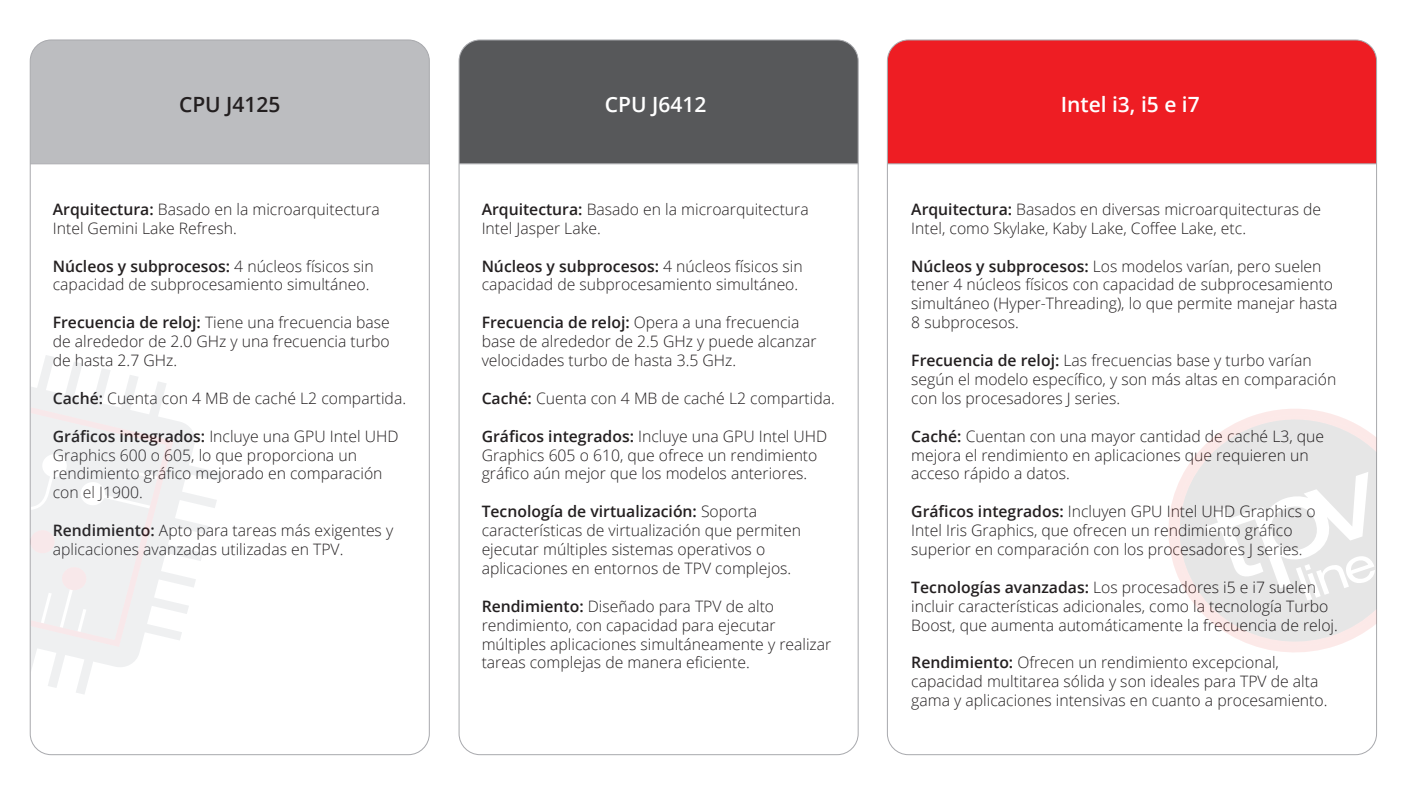
<style>
.page{position:relative;width:1414px;height:791px;background:#fff}
.page>*{position:absolute;margin:0;border:0;box-sizing:border-box;transform-origin:0 0}
.t1{font:600 21px "Open Sans";color:#fff}
.t2{font:600 21px "Open Sans";color:#231f20}
.t3{font:300 15.75px/18.9px "Open Sans";color:#231f20}
.s1{font-weight:600}
</style>
<div class="page">
<div style="left:887px;top:40px;width:490px;height:123px;background:#ee1d23"></div>
<div style="left:459px;top:40px;width:398px;height:123px;background:#57585a"></div>
<div style="left:30px;top:40px;width:398px;height:123px;background:#bcbdc0"></div>
<hr style="left:30px;top:163px;width:399px;height:1px;background:#a8a9ad">
<hr style="left:459px;top:163px;width:399px;height:1px;background:#a8a9ad">
<hr style="left:887px;top:163px;width:490px;height:1px;background:#a8a9ad">
<svg style="left:31px;top:355px;width:193px;height:339px"></svg>
<svg style="left:30px;top:407px;width:143px;height:240px"></svg>
<svg style="left:1168px;top:409px;width:209px;height:243px"></svg>
<svg style="left:1175px;top:415px;width:202px;height:231px"></svg>
<svg style="left:1180px;top:419px;width:197px;height:223px"></svg>
<h1 class="t2" style="left:179px;top:90px;width:103px">CPU J4125</h1>
<h1 class="t1" style="left:605px;top:90px;width:103px">CPU J6412</h1>
<h1 class="t1" style="left:1061px;top:90px;width:141px">Intel i3, i5 e i7</h1>
<p class="t3" style="left:53px;top:199px;width:329px"><span class="s1">Arquitectura:</span> Basado en la microarquitectura<br>Intel Gemini Lake Refresh.</p>
<p class="t3" style="left:53px;top:256px;width:323px"><span class="s1">Núcleos y subprocesos:</span> 4 núcleos físicos sin capacidad de subprocesamiento simultáneo.</p>
<p class="t3" style="left:53px;top:313px;width:339px;text-align:justify"><span class="s1">Frecuencia de reloj:</span> Tiene una frecuencia base de alrededor de 2.0 GHz y una frecuencia turbo de hasta 2.7 GHz.</p>
<p class="t3" style="left:53px;top:388px;width:355px"><span class="s1">Caché:</span> Cuenta con 4 MB de caché L2 compartida.</p>
<p class="t3" style="left:53px;top:426px;width:347px"><span class="s1">Gráficos integrados:</span> Incluye una GPU Intel UHD Graphics 600 o 605, lo que proporciona un rendimiento gráfico mejorado en comparación con el J1900.</p>
<p class="t3" style="left:53px;top:521px;width:342px"><span class="s1">Rendimiento:</span> Apto para tareas más exigentes y aplicaciones avanzadas utilizadas en TPV.</p>
<p class="t3" style="left:482px;top:199px;width:329px"><span class="s1">Arquitectura:</span> Basado en la microarquitectura<br>Intel Jasper Lake.</p>
<p class="t3" style="left:482px;top:256px;width:323px"><span class="s1">Núcleos y subprocesos:</span> 4 núcleos físicos sin capacidad de subprocesamiento simultáneo.</p>
<p class="t3" style="left:482px;top:313px;width:336px"><span class="s1">Frecuencia de reloj:</span> Opera a una frecuencia base de alrededor de 2.5 GHz y puede alcanzar velocidades turbo de hasta 3.5 GHz.</p>
<p class="t3" style="left:482px;top:388px;width:355px"><span class="s1">Caché:</span> Cuenta con 4 MB de caché L2 compartida.</p>
<p class="t3" style="left:482px;top:426px;width:347px"><span class="s1">Gráficos integrados:</span> Incluye una GPU Intel UHD<br>Graphics 605 o 610, que ofrece un rendimiento gráfico aún mejor que los modelos anteriores.</p>
<p class="t3" style="left:482px;top:502px;width:321px"><span class="s1">Tecnología de virtualización:</span> Soporta características de virtualización que permiten ejecutar múltiples sistemas operativos o aplicaciones en entornos de TPV complejos.</p>
<p class="t3" style="left:482px;top:596px;width:351px"><span class="s1">Rendimiento:</span> Diseñado para TPV de alto rendimiento, con capacidad para ejecutar múltiples aplicaciones simultáneamente y realizar tareas complejas de manera eficiente.</p>
<p class="t3" style="left:911px;top:199px;width:411px"><span class="s1">Arquitectura:</span> Basados en diversas microarquitecturas de<br>Intel, como Skylake, Kaby Lake, Coffee Lake, etc.</p>
<p class="t3" style="left:911px;top:256px;width:428px"><span class="s1">Núcleos y subprocesos:</span> Los modelos varían, pero suelen tener 4 núcleos físicos con capacidad de subprocesamiento simultáneo (Hyper-Threading), lo que permite manejar hasta 8 subprocesos.</p>
<p class="t3" style="left:911px;top:350px;width:427px"><span class="s1">Frecuencia de reloj:</span> Las frecuencias base y turbo varían según el modelo específico, y son más altas en comparación con los procesadores J series.</p>
<p class="t3" style="left:911px;top:426px;width:414px"><span class="s1">Caché:</span> Cuentan con una mayor cantidad de caché L3, que mejora el rendimiento en aplicaciones que requieren un acceso rápido a datos.</p>
<p class="t3" style="left:911px;top:502px;width:406px"><span class="s1">Gráficos integrados:</span> Incluyen GPU Intel UHD Graphics o<br>Intel Iris Graphics, que ofrecen un rendimiento gráfico superior en comparación con los procesadores J series.</p>
<p class="t3" style="left:911px;top:577px;width:428px"><span class="s1">Tecnologías avanzadas:</span> Los procesadores i5 e i7 suelen incluir características adicionales, como la tecnología Turbo<br>Boost, que aumenta automáticamente la frecuencia de reloj.</p>
<p class="t3" style="left:911px;top:653px;width:418px"><span class="s1">Rendimiento:</span> Ofrecen un rendimiento excepcional, capacidad multitarea sólida y son ideales para TPV de alta gama y aplicaciones intensivas en cuanto a procesamiento.</p>
</div>
